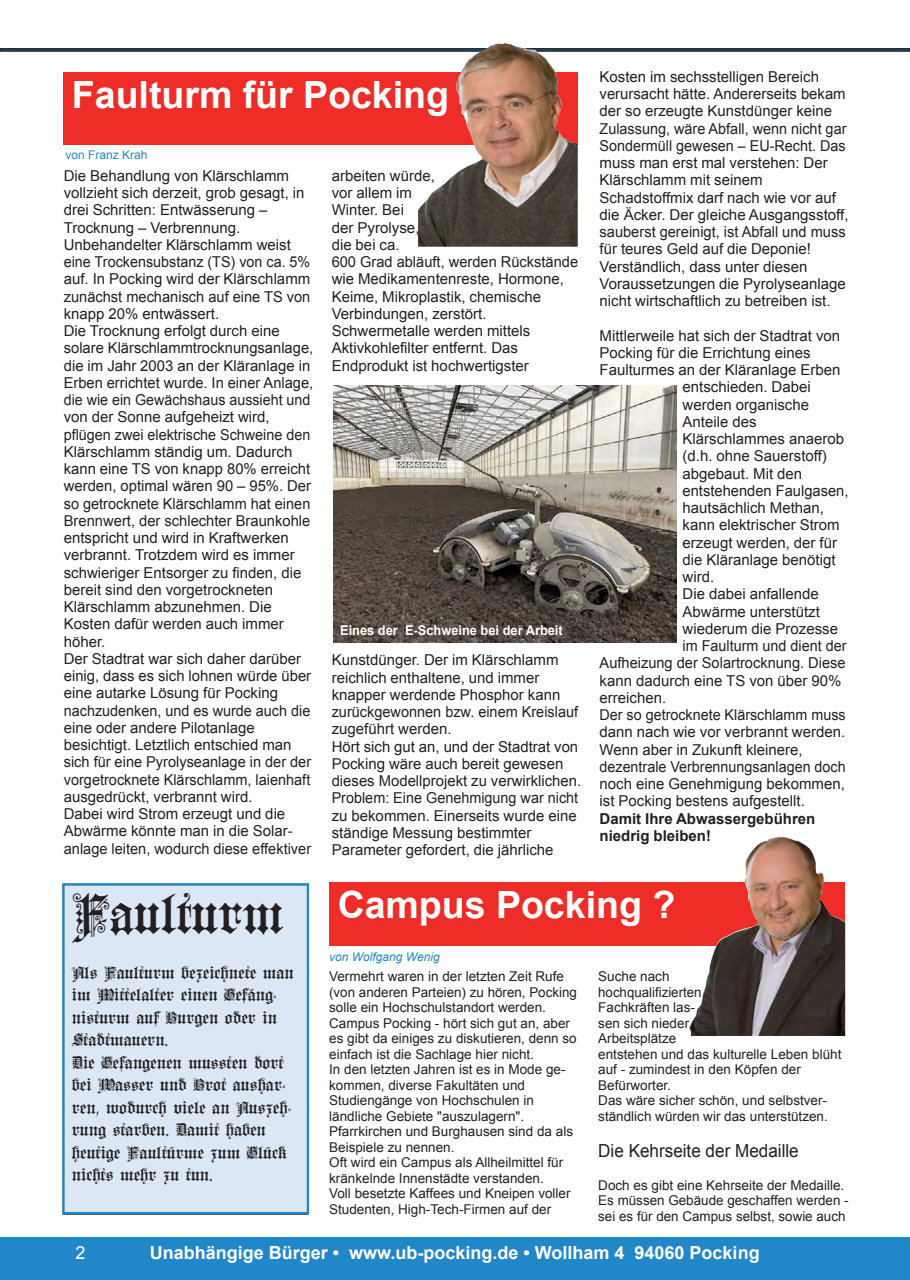
<style>
.page{position:relative;width:910px;height:1280px;background:#fff}
.page>*{position:absolute;margin:0;border:0;box-sizing:border-box;transform-origin:0 0}
.t1{font:52.5px "Dearest";color:#231f20;scale:.94 1}
.t2{font:700 37.5px "Arial";color:#fff}
.t3{font:700 18px "Arial";color:#fff}
.t4{font:18px "Arial";color:#231f20;scale:.95 1}
.t5{font:18px "Arial";color:#fff}
.t6{font:16.5px/22.5px "Dearest";color:#231f20}
.t7{font:15px/17.2px "Arial";color:#231f20}
.t8{font:15px "Arial";color:#231f20;scale:.96 1}
.t9{font:700 15px/17.2px "Arial";color:#231f20}
.t10{font:13.5px/15.5px "Arial";color:#231f20}
.t11{font:700 13.5px "Arial";color:#fff;scale:.95 1}
.t12{font:italic 12px "Arial";color:#2287c8}
.t13{font:12px "Arial";color:#2287c8}
</style>
<div class="page">
<div style="left:0;top:1237px;width:910px;height:43px;background:#2287c8"></div>
<div style="left:0;top:48px;width:910px;height:4px;border:2px solid #231f20"></div>
<div style="left:63px;top:884px;width:245px;height:330px;background:#dbe7f5"></div>
<div style="left:329px;top:882px;width:516px;height:64px;background:#ee2d28"></div>
<img style="left:333px;top:385px;width:343px;height:257px">
<div style="left:63px;top:72px;width:515px;height:72px;background:#ee2d28"></div>
<img style="left:418px;top:43px;width:160px;height:204px">
<img style="left:690px;top:836px;width:155px;height:200px">
<div style="left:62px;top:883px;width:247px;height:331px;border:2px solid #2287c8"></div>
<h2 class="t2" style="left:72px;top:70px;width:379px">Faulturm für Pocking</h2>
<p class="t13" style="left:65px;top:148px;width:84px">von Franz Krah</p>
<p class="t7" style="left:64px;top:167px;width:251px">Die Behandlung von Klärschlamm vollzieht sich derzeit, grob gesagt, in drei Schritten: Entwässerung – Trocknung – Verbrennung.<br>Unbehandelter Klärschlamm weist eine Trockensubstanz (TS) von ca. 5% auf. In Pocking wird der Klärschlamm zunächst mechanisch auf eine TS von knapp 20% entwässert.<br>Die Trocknung erfolgt durch eine solare Klärschlammtrocknungsanlage, die im Jahr 2003 an der Kläranlage in Erben errichtet wurde. In einer Anlage, die wie ein Gewächshaus aussieht und von der Sonne aufgeheizt wird, pflügen zwei elektrische Schweine den Klärschlamm ständig um. Dadurch kann eine TS von knapp 80% erreicht werden, optimal wären 90 – 95%. Der so getrocknete Klärschlamm hat einen Brennwert, der schlechter Braunkohle entspricht und wird in Kraftwerken verbrannt. Trotzdem wird es immer schwieriger Entsorger zu finden, die bereit sind den vorgetrockneten Klärschlamm abzunehmen. Die Kosten dafür werden auch immer höher.<br>Der Stadtrat war sich daher darüber einig, dass es sich lohnen würde über eine autarke Lösung für Pocking nachzudenken, und es wurde auch die eine oder andere Pilotanlage besichtigt. Letztlich entschied man sich für eine Pyrolyseanlage in der der vorgetrocknete Klärschlamm, laienhaft ausgedrückt, verbrannt wird.<br>Dabei wird Strom erzeugt und die Abwärme könnte man in die Solar&shy;anlage leiten, wodurch diese effektiver</p>
<p class="t7" style="left:332px;top:167px;width:248px">arbeiten würde,<br>vor allem im<br>Winter. Bei<br>der Pyrolyse,<br>die bei ca.<br>600 Grad abläuft, werden Rückstände wie Medikamentenreste, Hormone,<br>Keime, Mikroplastik, chemische<br>Verbindungen, zerstört.<br>Schwermetalle werden mittels<br>Aktivkohlefilter entfernt. Das<br>Endprodukt ist hochwertigster</p>
<p class="t11" style="left:340px;top:621px;width:236px">Eines der E-Schweine bei der Arbeit</p>
<p class="t7" style="left:332px;top:651px;width:251px">Kunstdünger. Der im Klärschlamm reichlich enthaltene, und immer knapper werdende Phosphor kann zurückgewonnen bzw. einem Kreislauf zugeführt werden.<br>Hört sich gut an, und der Stadtrat von Pocking wäre auch bereit gewesen dieses Modellprojekt zu verwirklichen.<br>Problem: Eine Genehmigung war nicht zu bekommen. Einerseits wurde eine ständige Messung bestimmter Parameter gefordert, die jährliche</p>
<p class="t7" style="left:600px;top:68px;width:251px">Kosten im sechsstelligen Bereich verursacht hätte. Andererseits bekam der so erzeugte Kunstdünger keine Zulassung, wäre Abfall, wenn nicht gar Sondermüll gewesen – EU-Recht. Das muss man erst mal verstehen: Der Klärschlamm mit seinem Schadstoffmix darf nach wie vor auf die Äcker. Der gleiche Ausgangsstoff, sauberst gereinigt, ist Abfall und muss für teures Geld auf die Deponie!<br>Verständlich, dass unter diesen Voraussetzungen die Pyrolyseanlage nicht wirtschaftlich zu betreiben ist.</p>
<p class="t7" style="left:600px;top:327px;width:242px">Mittlerweile hat sich der Stadtrat von</p>
<p class="t7" style="left:600px;top:344px;width:212px">Pocking für die Errichtung eines</p>
<p class="t7" style="left:600px;top:361px;width:242px">Faulturmes an der Kläranlage Erben</p>
<p class="t7" style="left:683px;top:378px;width:130px">entschieden. Dabei</p>
<p class="t7" style="left:683px;top:396px;width:128px">werden organische</p>
<p class="t7" style="left:683px;top:413px;width:75px">Anteile des</p>
<p class="t7" style="left:683px;top:430px;width:163px">Klärschlammes anaerob</p>
<p class="t7" style="left:683px;top:447px;width:146px">(d.h. ohne Sauerstoff)</p>
<p class="t7" style="left:683px;top:465px;width:121px">abgebaut. Mit den</p>
<p class="t7" style="left:683px;top:482px;width:168px">entstehenden Faulgasen,</p>
<p class="t7" style="left:683px;top:499px;width:143px">hautsächlich Methan,</p>
<p class="t7" style="left:683px;top:516px;width:159px">kann elektrischer Strom</p>
<p class="t7" style="left:683px;top:534px;width:156px">erzeugt werden, der für</p>
<p class="t7" style="left:683px;top:551px;width:154px">die Kläranlage benötigt</p>
<p class="t7" style="left:683px;top:568px;width:33px">wird.</p>
<p class="t7" style="left:683px;top:585px;width:138px">Die dabei anfallende</p>
<p class="t7" style="left:683px;top:603px;width:139px">Abwärme unterstützt</p>
<p class="t7" style="left:683px;top:620px;width:157px">wiederum die Prozesse</p>
<p class="t8" style="left:683px;top:637px;width:172px">im Faulturm und dient der</p>
<p class="t7" style="left:600px;top:654px;width:248px">Aufheizung der Solartrocknung. Diese</p>
<p class="t7" style="left:600px;top:672px;width:243px">kann dadurch eine TS von über 90%</p>
<p class="t7" style="left:600px;top:689px;width:68px">erreichen.</p>
<p class="t8" style="left:600px;top:706px;width:258px">Der so getrocknete Klärschlamm muss</p>
<p class="t7" style="left:600px;top:723px;width:247px">dann nach wie vor verbrannt werden.</p>
<p class="t7" style="left:600px;top:741px;width:205px">Wenn aber in Zukunft kleinere,</p>
<p class="t8" style="left:600px;top:758px;width:258px">dezentrale Verbrennungsanlagen doch</p>
<p class="t7" style="left:600px;top:775px;width:247px">noch eine Genehmigung bekommen,</p>
<p class="t7" style="left:600px;top:792px;width:207px">ist Pocking bestens aufgestellt.</p>
<p class="t9" style="left:600px;top:810px;width:217px">Damit Ihre Abwassergebühren niedrig bleiben!</p>
<h1 class="t1" style="left:72px;top:891px;width:227px">Faulturm</h1>
<p class="t6" style="left:72px;top:963px;width:224px">Als Faulturm bezeichnete man im Mittelalter einen Gefäng&shy;nisturm auf Burgen oder in<br>Stadtmauern.<br>Die Gefangenen mussten dort bei Wasser und Brot aushar&shy;ren, wodurch viele an Auszeh&shy;rung starben. Damit haben heutige Faultürme zum Glück nichts mehr zu tun.</p>
<h2 class="t2" style="left:338px;top:880px;width:339px">Campus Pocking ?</h2>
<p class="t12" style="left:329px;top:949px;width:112px">von Wolfgang Wenig</p>
<p class="t10" style="left:329px;top:968px;width:249px">Vermehrt waren in der letzten Zeit Rufe (von anderen Parteien) zu hören, Pocking solle ein Hochschulstandort werden.<br>Campus Pocking - hört sich gut an, aber es gibt da einiges zu diskutieren, denn so einfach ist die Sachlage hier nicht.<br>In den letzten Jahren ist es in Mode ge&shy;kommen, diverse Fakultäten und Studiengänge von Hochschulen in ländliche Gebiete "auszulagern".<br>Pfarrkirchen und Burghausen sind da als Beispiele zu nennen.<br>Oft wird ein Campus als Allheilmittel für kränkelnde Innenstädte verstanden.<br>Voll besetzte Kaffees und Kneipen voller Studenten, High-Tech-Firmen auf der</p>
<p class="t10" style="left:598px;top:968px;width:245px">Suche nach<br>hochqualifizierten<br>Fachkräften las-<br>sen sich nieder,<br>Arbeitsplätze<br>entstehen und das kulturelle Leben blüht auf - zumindest in den Köpfen der<br>Befürworter.<br>Das wäre sicher schön, und selbstver&shy;ständlich würden wir das unterstützen.</p>
<p class="t4" style="left:598px;top:1140px;width:213px">Die Kehrseite der Medaille</p>
<p class="t10" style="left:598px;top:1177px;width:252px">Doch es gibt eine Kehrseite der Medaille.<br>Es müssen Gebäude geschaffen werden - sei es für den Campus selbst, sowie auch</p>
<p class="t5" style="left:75px;top:1242px;width:12px">2</p>
<p class="t3" style="left:150px;top:1241px;width:611px">Unabhängige Bürger • www.ub-pocking.de • Wollham 4 94060 Pocking</p>
</div>
